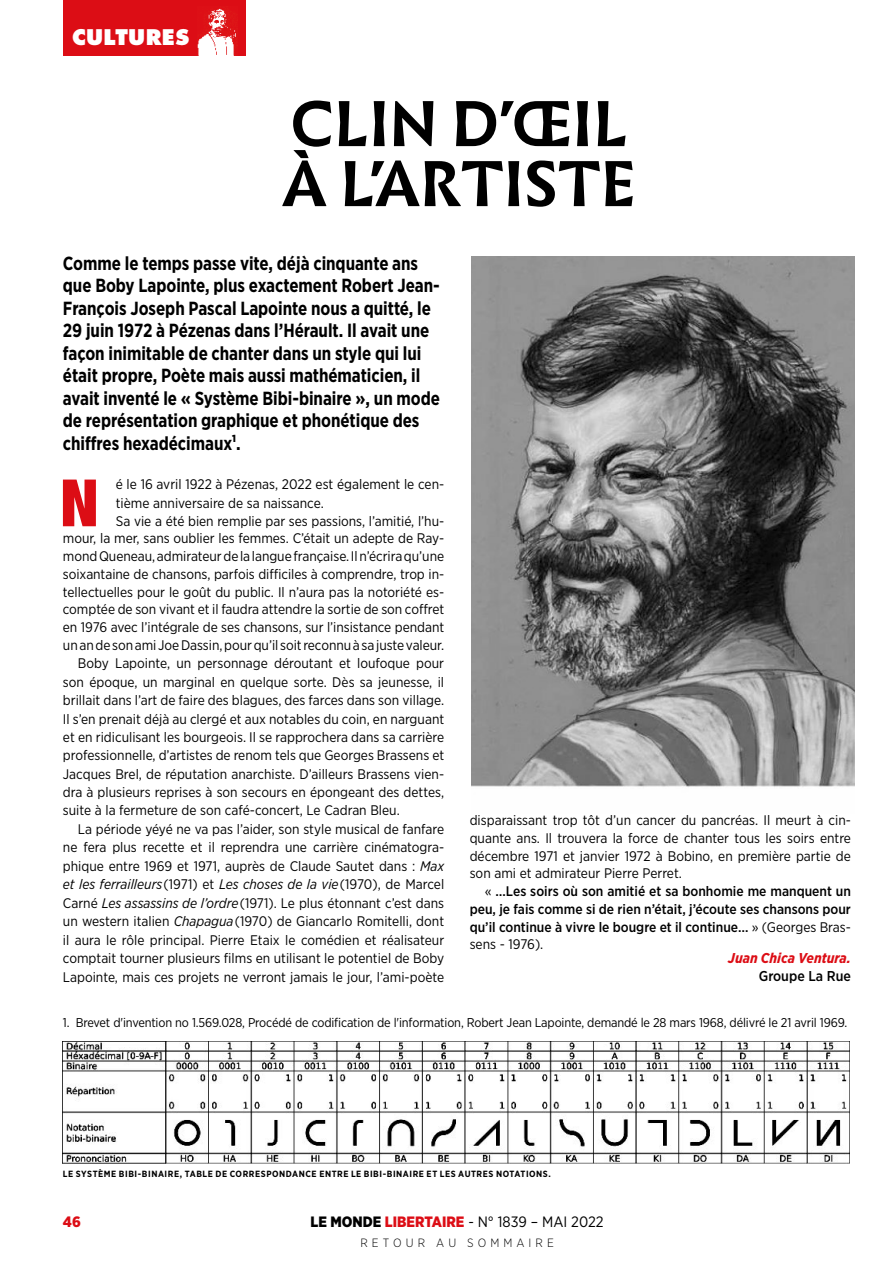
<style>
.page{position:relative;width:893px;height:1263px;background:#fff}
.page>*{position:absolute;margin:0;border:0;box-sizing:border-box;transform-origin:0 0}
.t1{font:900 condensed 65.4px "Helvetica Neue";color:#dc0d15}
.t2{font:700 60px/60px "Infini";color:#000}
.t3{font:800 21px "Futura Std";letter-spacing:.015em;color:#fff}
.t4{font:700 18.9px/22.5px "Gotham Narrow";letter-spacing:-.005em;color:#000;scale:.91 1}
.t5{font:15px "Gotham Narrow";color:#000}
.t6{font:900 15px "Gotham Narrow";color:#dc0d15}
.t7{font:italic 700 14.25px "Gotham Narrow";color:#dc0d15}
.t8{font:500 14.25px "Gotham Narrow";color:#000}
.t9{font:13.8px/17.7px "Gotham Narrow";color:#000;text-align:justify}
.t10{font:500 13.8px/17.7px "Gotham Narrow";color:#000;text-align:justify}
.t11{font:italic 13.8px "Gotham Narrow";color:#000}
.t12{font:12.75px "Gotham Narrow";letter-spacing:-.01em;color:#000}
.t13{font:300 12px "Gotham Narrow";color:#000}
.t14{font:700 9px "Gotham Narrow";letter-spacing:.06em;color:#000}
.s1{font-style:italic}
.s2{font-style:normal}
.s3{font-weight:400}
.s4{font-weight:900}
.s5{font-weight:900;color:#dc0d15}
</style>
<div class="page">
<img style="left:472px;top:256px;width:383px;height:531px">
<div style="left:63px;top:0;width:182px;height:55px;background:#dc0d15"></div>
<img style="left:197px;top:8px;width:39px;height:47px">
<img style="left:63px;top:1042px;width:787px;height:121px">
<h3 class="t3" style="left:72px;top:24px;width:119px">CULTURES</h3>
<h2 class="t2" style="left:282px;top:95px;width:355px">CLIN D’ŒIL<br>À L’ARTISTE</h2>
<p class="t4" style="left:63px;top:252px;width:416px">Comme le temps passe vite, déjà cinquante ans que Boby Lapointe, plus exactement Robert Jean-François Joseph Pascal Lapointe nous a quitté, le 29 juin 1972 à Pézenas dans l’Hérault. Il avait une façon inimitable de chanter dans un style qui lui était propre, Poète mais aussi mathématicien, il avait inventé le « Système Bibi-binaire », un mode de représentation graphique et phonétique des chiffres hexadécimaux<sup>1</sup>.</p>
<h1 class="t1" style="left:60px;top:449px;width:40px">N</h1>
<p class="t9" style="left:116px;top:475px;width:330px">é le 16 avril 1922 à Pézenas, 2022 est également le cen-</p>
<p class="t9" style="left:116px;top:494px;width:209px">tième anniversaire de sa naissance.</p>
<p class="t9" style="left:116px;top:512px;width:330px">Sa vie a été bien remplie par ses passions, l’amitié, l’hu-</p>
<p class="t9" style="left:63px;top:529px;width:383px">mour, la mer, sans oublier les femmes. C’était un adepte de Ray-</p>
<p class="t9" style="left:63px;top:547px;width:383px">mond Queneau, admirateur de la langue française. Il n’écrira qu’une</p>
<p class="t9" style="left:63px;top:565px;width:383px">soixantaine de chansons, parfois difficiles à comprendre, trop in-</p>
<p class="t9" style="left:63px;top:583px;width:383px">tellectuelles pour le goût du public. Il n’aura pas la notoriété es-</p>
<p class="t9" style="left:63px;top:600px;width:383px">comptée de son vivant et il faudra attendre la sortie de son coffret</p>
<p class="t9" style="left:63px;top:618px;width:383px">en 1976 avec l’intégrale de ses chansons, sur l’insistance pendant</p>
<p class="t9" style="left:63px;top:636px;width:383px">un an de son ami Joe Dassin, pour qu’il soit reconnu à sa juste valeur.</p>
<p class="t9" style="left:78px;top:654px;width:368px">Boby Lapointe, un personnage déroutant et loufoque pour</p>
<p class="t9" style="left:63px;top:673px;width:383px">son époque, un marginal en quelque sorte. Dès sa jeunesse, il</p>
<p class="t9" style="left:63px;top:691px;width:383px">brillait dans l’art de faire des blagues, des farces dans son village.</p>
<p class="t9" style="left:63px;top:709px;width:383px">Il s’en prenait déjà au clergé et aux notables du coin, en narguant</p>
<p class="t9" style="left:63px;top:728px;width:383px">et en ridiculisant les bourgeois. Il se rapprochera dans sa carrière</p>
<p class="t9" style="left:63px;top:746px;width:383px">professionnelle, d’artistes de renom tels que Georges Brassens et</p>
<p class="t9" style="left:63px;top:765px;width:383px">Jacques Brel, de réputation anarchiste. D’ailleurs Brassens vien-</p>
<p class="t9" style="left:63px;top:783px;width:383px">dra à plusieurs reprises à son secours en épongeant des dettes,</p>
<p class="t9" style="left:63px;top:801px;width:338px">suite à la fermeture de son café-concert, Le Cadran Bleu.</p>
<p class="t9" style="left:78px;top:820px;width:368px">La période yéyé ne va pas l’aider, son style musical de fanfare</p>
<p class="t9" style="left:63px;top:838px;width:383px">ne fera plus recette et il reprendra une carrière cinématogra-</p>
<p class="t9" style="left:63px;top:857px;width:383px">phique entre 1969 et 1971, auprès de Claude Sautet dans : <span class="s1">Max</span></p>
<p class="t11" style="left:63px;top:876px;width:383px">et les ferrailleurs<span class="s2">(1971) et</span> Les choses de la vie<span class="s2">(1970), de Marcel</span></p>
<p class="t9" style="left:63px;top:894px;width:383px">Carné <span class="s1">Les assassins de l’ordre</span>(1971). Le plus étonnant c’est dans</p>
<p class="t9" style="left:63px;top:912px;width:383px">un western italien <span class="s1">Chapagua</span>(1970) de Giancarlo Romitelli, dont</p>
<p class="t9" style="left:63px;top:931px;width:383px">il aura le rôle principal. Pierre Etaix le comédien et réalisateur</p>
<p class="t9" style="left:63px;top:949px;width:383px">comptait tourner plusieurs films en utilisant le potentiel de Boby</p>
<p class="t9" style="left:63px;top:967px;width:383px">Lapointe, mais ces projets ne verront jamais le jour, l’ami-poète</p>
<p class="t9" style="left:470px;top:811px;width:383px">disparaissant trop tôt d’un cancer du pancréas. Il meurt à cin&shy;quante ans. Il trouvera la force de chanter tous les soirs entre décembre 1971 et janvier 1972 à Bobino, en première partie de son ami et admirateur Pierre Perret.</p>
<p class="t10" style="left:470px;top:882px;width:383px;text-indent:15px"><span class="s3">«</span> …Les soirs où son amitié et sa bonhomie me manquent un peu, je fais comme si de rien n’était, j’écoute ses chansons pour qu’il continue à vivre le bougre et il continue… <span class="s3">» (Georges Bras&shy;sens - 1976).</span></p>
<p class="t7" style="left:728px;top:949px;width:124px">Juan Chica Ventura.</p>
<p class="t8" style="left:759px;top:967px;width:94px">Groupe La Rue</p>
<p class="t12" style="left:63px;top:1015px;width:786px">1. Brevet d'invention no 1.569.028, Procédé de codification de l'information, Robert Jean Lapointe, demandé le 28 mars 1968, délivré le 21 avril 1969.</p>
<p class="t14" style="left:63px;top:1168px;width:488px">LE SYSTÈME BIBI-BINAIRE, TABLE DE CORRESPONDANCE ENTRE LE BIBI-BINAIRE ET LES AUTRES NOTATIONS.</p>
<p class="t6" style="left:63px;top:1211px;width:19px">46</p>
<p class="t5" style="left:311px;top:1212px;width:295px"><span class="s4">LE MONDE</span> <span class="s5">LIBERTAIRE</span> - N° 1839 – MAI 2022</p>
<p class="t13" style="left:360px;top:1236px;width:195px">R E T O U R A U S O M M A I R E</p>
</div>
